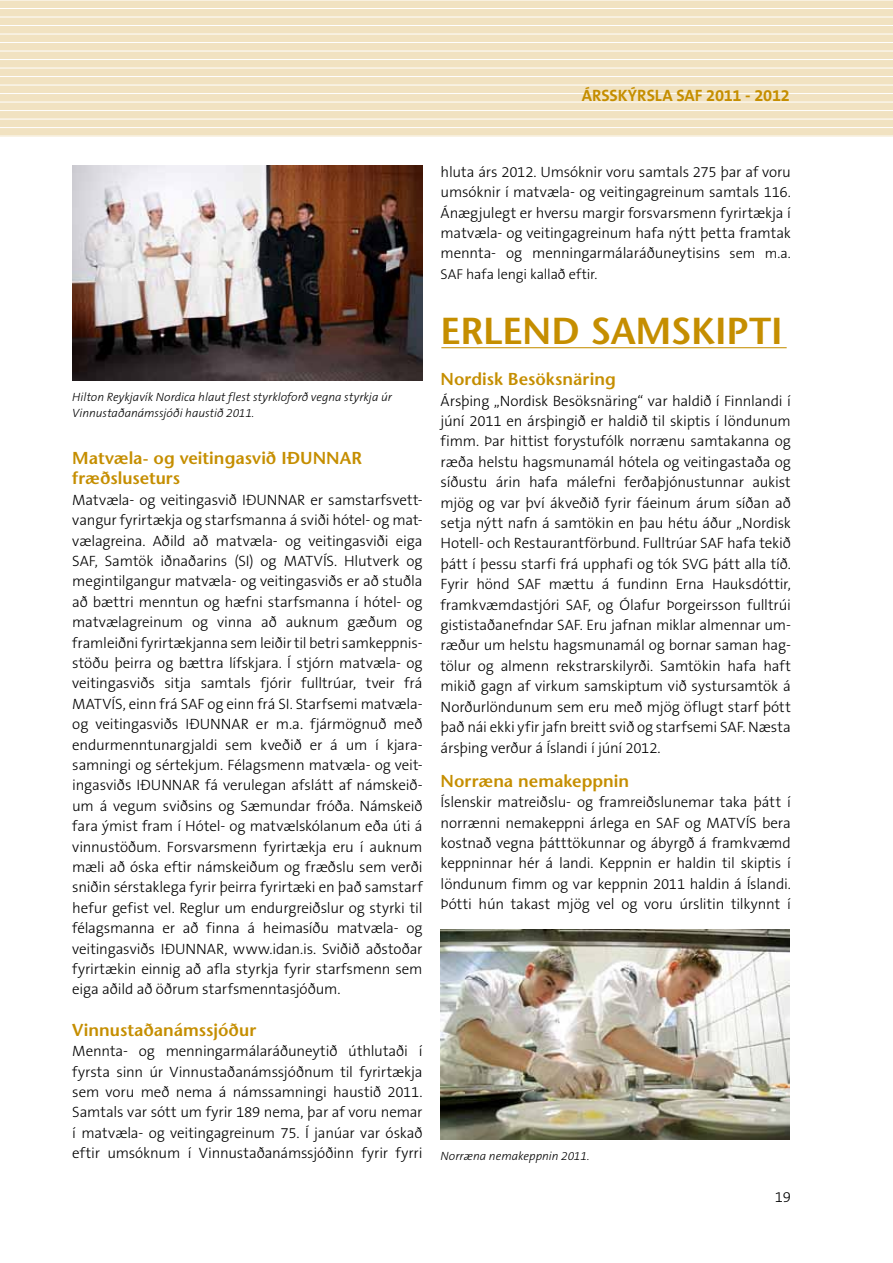
<style>
.page{position:relative;width:893px;height:1263px;background:#fff}
.page>*{position:absolute;margin:0;border:0;box-sizing:border-box;transform-origin:0 0}
.t1{font:600 37.5px "Stone Sans";letter-spacing:-.005em;color:#c58e00}
.t2{font:600 17.25px/20.7px "Stone Sans";color:#c58e00}
.t3{font:700 16.5px "The Sans B7";letter-spacing:-.005em;color:#c58e00}
.t4{font:300 15px/20.4px "The Sans B3";letter-spacing:-.01em;color:#000;text-align:justify}
.t5{font:300 14.25px "The Sans B3";letter-spacing:-.01em;color:#000}
.t6{font:italic 300 12px/15.9px "The Sans B3";color:#000}
.s1{font-size:14.25px}
</style>
<div class="page">
<div style="left:0;top:0;width:893px;height:136px;background:#f1e2c1"></div>
<hr style="left:0;top:0;width:893px;height:1px;background:#fff">
<hr style="left:0;top:8px;width:893px;height:1px;background:#fff">
<hr style="left:0;top:17px;width:893px;height:1px;background:#fff">
<hr style="left:0;top:25px;width:893px;height:1px;background:#fff">
<hr style="left:0;top:34px;width:893px;height:1px;background:#fff">
<hr style="left:0;top:42px;width:893px;height:1px;background:#fff">
<hr style="left:0;top:51px;width:893px;height:1px;background:#fff">
<hr style="left:0;top:59px;width:893px;height:1px;background:#fff">
<hr style="left:0;top:68px;width:893px;height:1px;background:#fff">
<hr style="left:0;top:76px;width:893px;height:1px;background:#fff">
<hr style="left:0;top:85px;width:893px;height:1px;background:#fff">
<hr style="left:0;top:93px;width:893px;height:1px;background:#fff">
<hr style="left:0;top:102px;width:893px;height:1px;background:#fff">
<hr style="left:0;top:110px;width:893px;height:1px;background:#fff">
<hr style="left:0;top:119px;width:893px;height:1px;background:#fff">
<hr style="left:0;top:127px;width:893px;height:1px;background:#fff">
<img style="left:72px;top:166px;width:351px;height:215px">
<img style="left:441px;top:930px;width:349px;height:209px">
<hr style="left:441px;top:347px;width:346px;height:1px;background:#c58e00">
<p class="t3" style="left:582px;top:87px;width:210px">ÁRSSKÝRSLA SAF 2011 - 2012</p>
<p class="t6" style="left:72px;top:390px;width:321px">Hilton Reykjavík Nordica hlaut flest styrkloforð vegna styrkja úr<br>Vinnustaðanámssjóði haustið 2011.</p>
<p class="t2" style="left:72px;top:447px;width:291px">Matvæla- og veitingasvið IÐUNNAR fræðsluseturs</p>
<p class="t4" style="left:72px;top:490px;width:352px">Matvæla- og veitingasvið IÐUNNAR er samstarfsvett&shy;vangur fyrirtækja og starfsmanna á sviði hótel- og mat&shy;vælagreina. Aðild að matvæla- og veitingasviði eiga SAF, Samtök iðnaðarins (SI) og MATVÍS. Hlutverk og megintilgangur matvæla- og veitingasviðs er að stuðla að bættri menntun og hæfni starfsmanna í hótel- og matvælagreinum og vinna að auknum gæðum og framleiðni fyrirtækjanna sem leiðir til betri samkeppnis&shy;stöðu þeirra og bættra lífskjara. Í stjórn matvæla- og veitingasviðs sitja samtals fjórir fulltrúar, tveir frá MATVÍS, einn frá SAF og einn frá SI. Starfsemi matvæla&shy;og veitingasviðs IÐUNNAR er m.a. fjármögnuð með endurmenntunargjaldi sem kveðið er á um í kjara&shy;samningi og sértekjum. Félagsmenn matvæla- og veit&shy;ingasviðs IÐUNNAR fá verulegan afslátt af námskeið&shy;um á vegum sviðsins og Sæmundar fróða. Námskeið fara ýmist fram í Hótel- og matvælskólanum eða úti á vinnustöðum. Forsvarsmenn fyrirtækja eru í auknum mæli að óska eftir námskeiðum og fræðslu sem verði sniðin sérstaklega fyrir þeirra fyrirtæki en það samstarf hefur gefist vel. Reglur um endurgreiðslur og styrki til félagsmanna er að finna á heimasíðu matvæla- og veitingasviðs IÐUNNAR, www.idan.is. Sviðið aðstoðar fyrirtækin einnig að afla styrkja fyrir starfsmenn sem eiga aðild að öðrum starfsmenntasjóðum.</p>
<p class="t2" style="left:72px;top:1019px;width:185px">Vinnustaðanámssjóður</p>
<p class="t4" style="left:72px;top:1041px;width:352px">Mennta- og menningarmálaráðuneytið úthlutaði í fyrsta sinn úr Vinnustaðanámssjóðnum til fyrirtækja sem voru með nema á námssamningi haustið 2011.<br>Samtals var sótt um fyrir 189 nema, þar af voru nemar í matvæla- og veitingagreinum 75. Í janúar var óskað eftir umsóknum í Vinnustaðanámssjóðinn fyrir fyrri</p>
<p class="t4" style="left:441px;top:162px;width:352px">hluta árs 2012. Umsóknir voru samtals 275 þar af voru umsóknir í matvæla- og veitingagreinum samtals 116.<br>Ánægjulegt er hversu margir forsvarsmenn fyrirtækja í matvæla- og veitingagreinum hafa nýtt þetta framtak mennta- og menningarmálaráðuneytisins <span class="s1">sem m.a.</span></p>
<p class="t5" style="left:441px;top:267px;width:158px">SAF hafa lengi kallað eftir.</p>
<h1 class="t1" style="left:441px;top:308px;width:343px">ERLEND SAMSKIPTI</h1>
<p class="t2" style="left:441px;top:369px;width:177px">Nordisk Besöksnäring</p>
<p class="t4" style="left:441px;top:391px;width:352px">Ársþing „Nordisk Besöksnäring“ var haldið í Finnlandi í júní 2011 en ársþingið er haldið til skiptis í löndunum fimm. Þar hittist forystufólk norrænu samtakanna og ræða helstu hagsmunamál hótela og veitingastaða og síðustu árin hafa málefni ferðaþjónustunnar aukist mjög og var því ákveðið fyrir fáeinum árum síðan að setja nýtt nafn á samtökin en þau hétu áður „Nordisk Hotell- och Restaurantförbund. Fulltrúar SAF hafa tekið þátt í þessu starfi frá upphafi og tók SVG þátt alla tíð.<br>Fyrir hönd SAF mættu á fundinn Erna Hauksdóttir, framkvæmdastjóri SAF, og Ólafur Þorgeirsson fulltrúi gististaðanefndar SAF. Eru jafnan miklar almennar um&shy;ræður um helstu hagsmunamál og bornar saman hag&shy;tölur og almenn rekstrarskilyrði. Samtökin hafa haft mikið gagn af virkum samskiptum við systursamtök á Norðurlöndunum sem eru með mjög öflugt starf þótt það nái ekki yfir jafn breitt svið og starfsemi SAF. Næsta ársþing verður á Íslandi í júní 2012.</p>
<p class="t2" style="left:441px;top:770px;width:190px">Norræna nemakeppnin</p>
<p class="t4" style="left:441px;top:792px;width:352px">Íslenskir matreiðslu- og framreiðslunemar taka þátt í norrænni nemakeppni árlega en SAF og MATVÍS bera kostnað vegna þátttökunnar og ábyrgð á framkvæmd keppninnar hér á landi. Keppnin er haldin til skiptis í löndunum fimm og var keppnin 2011 haldin á Íslandi.<br>Þótti hún takast mjög vel og voru úrslitin tilkynnt í</p>
<p class="t6" style="left:441px;top:1149px;width:150px">Norræna nemakeppnin 2011.</p>
<p class="t4" style="left:775px;top:1187px;width:18px">19</p>
</div>
